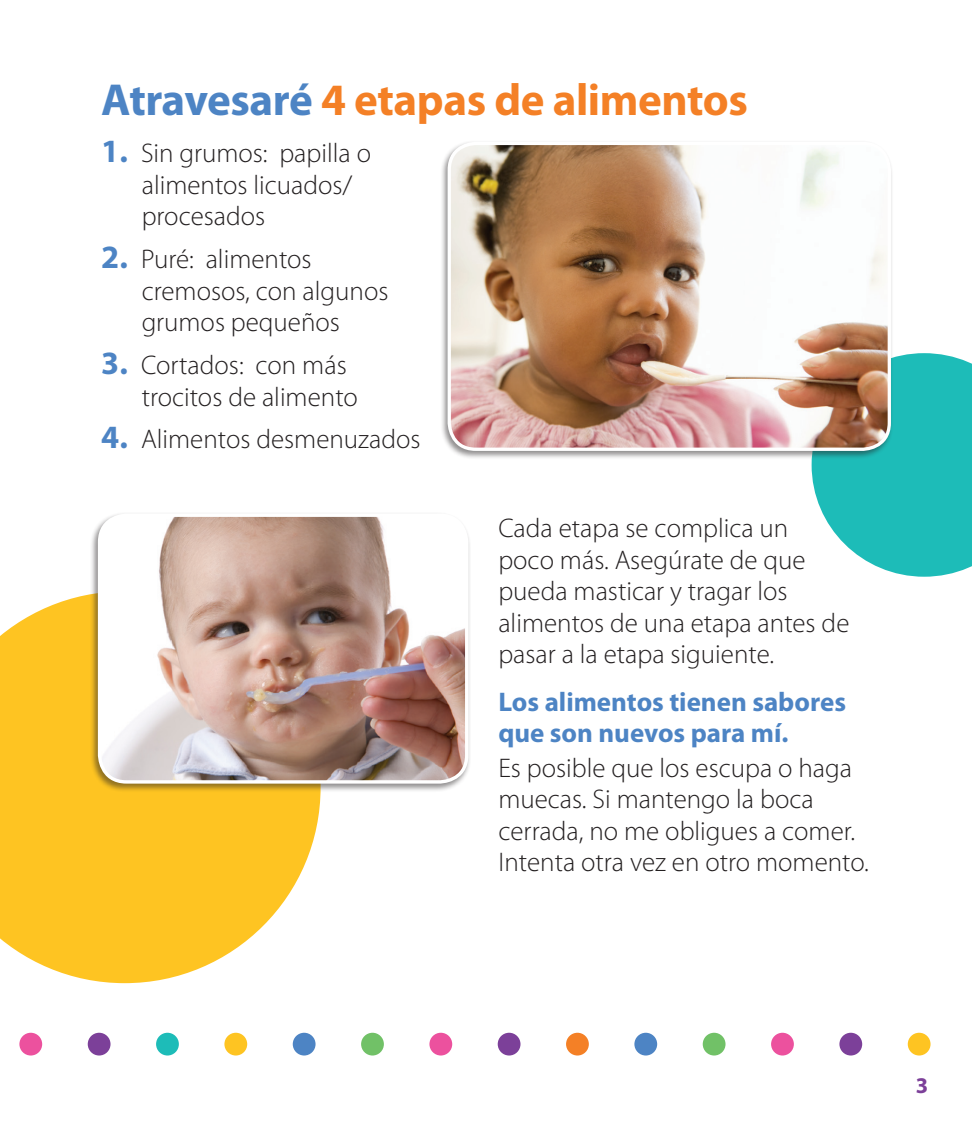
<style>
.page{position:relative;width:972px;height:1134px;background:#fff}
.page>*{position:absolute;margin:0;border:0;box-sizing:border-box;transform-origin:0 0}
.t1{font:700 45px "Myriad Pro";letter-spacing:-.01em;color:#f48026}
.t2{font:300 27px/31.5px "Myriad Pro";color:#231f20}
.t3{font:700 27px/31.5px "Myriad Pro";color:#4d84c4}
.t4{font:700 22.5px "Myriad Pro";color:#7c4099}
.s1{color:#4d84c4}
.s2{font-weight:700;font-size:32.62px;color:#4d84c4}
</style>
<div class="page">
<svg style="left:0;top:594px;width:321px;height:389px;background:#fecc42"></svg>
<svg style="left:812px;top:353px;width:160px;height:224px;background:#37c3c0"></svg>
<div style="left:429px;top:1033px;width:23px;height:23px;background:#ec519e;border-radius:50%"></div>
<div style="left:156px;top:1033px;width:23px;height:23px;background:#1dbcb8;border-radius:50%"></div>
<div style="left:361px;top:1033px;width:23px;height:23px;background:#71c167;border-radius:50%"></div>
<div style="left:224px;top:1033px;width:23px;height:23px;background:#fec422;border-radius:50%"></div>
<div style="left:88px;top:1033px;width:23px;height:23px;background:#7c4099;border-radius:50%"></div>
<div style="left:293px;top:1033px;width:23px;height:23px;background:#4d84c4;border-radius:50%"></div>
<div style="left:19px;top:1033px;width:23px;height:23px;background:#ec519e;border-radius:50%"></div>
<div style="left:908px;top:1033px;width:23px;height:23px;background:#fec422;border-radius:50%"></div>
<div style="left:634px;top:1033px;width:23px;height:23px;background:#4d84c4;border-radius:50%"></div>
<div style="left:839px;top:1033px;width:23px;height:23px;background:#7c4099;border-radius:50%"></div>
<div style="left:703px;top:1033px;width:23px;height:23px;background:#71c167;border-radius:50%"></div>
<div style="left:566px;top:1033px;width:23px;height:23px;background:#f48026;border-radius:50%"></div>
<div style="left:771px;top:1033px;width:23px;height:23px;background:#ec519e;border-radius:50%"></div>
<div style="left:498px;top:1033px;width:23px;height:23px;background:#7c4099;border-radius:50%"></div>
<div style="left:440px;top:140px;width:454px;height:319px;background:#231f20;opacity:.5"></div>
<img style="left:449px;top:143px;width:440px;height:306px">
<div style="left:448px;top:142px;width:443px;height:309px;border:3px solid #fff;border-radius:27px"></div>
<div style="left:90px;top:511px;width:381px;height:281px;background:#231f20;opacity:.5"></div>
<img style="left:100px;top:515px;width:367px;height:267px">
<div style="left:98px;top:514px;width:370px;height:270px;border:3px solid #fff;border-radius:27px"></div>
<p class="t1" style="left:101px;top:70px;width:648px"><span class="s1">Atravesaré</span> 4 etapas de alimentos</p>
<p class="t2" style="left:142px;top:137px;width:231px;text-indent:-40px"><span class="s2">1.</span> Sin grumos: papilla o alimentos licuados/ procesados</p>
<p class="t2" style="left:142px;top:243px;width:248px;text-indent:-40px"><span class="s2">2.</span> Puré: alimentos cremosos, con algunos grumos pequeños</p>
<p class="t2" style="left:142px;top:349px;width:218px;text-indent:-40px"><span class="s2">3.</span> Cortados: con más trocitos de alimento</p>
<p class="t2" style="left:101px;top:423px;width:321px"><span class="s2">4.</span> Alimentos desmenuzados</p>
<p class="t2" style="left:498px;top:512px;width:353px">Cada etapa se complica un poco más. Asegúrate de que pueda masticar y tragar los alimentos de una etapa antes de pasar a la etapa siguiente.</p>
<p class="t3" style="left:498px;top:685px;width:349px">Los alimentos tienen sabores que son nuevos para mí.</p>
<p class="t2" style="left:498px;top:752px;width:372px">Es posible que los escupa o haga muecas. Si mantengo la boca cerrada, no me obligues a comer.<br>Intenta otra vez en otro momento.</p>
<p class="t4" style="left:916px;top:1071px;width:14px">3</p>
</div>
